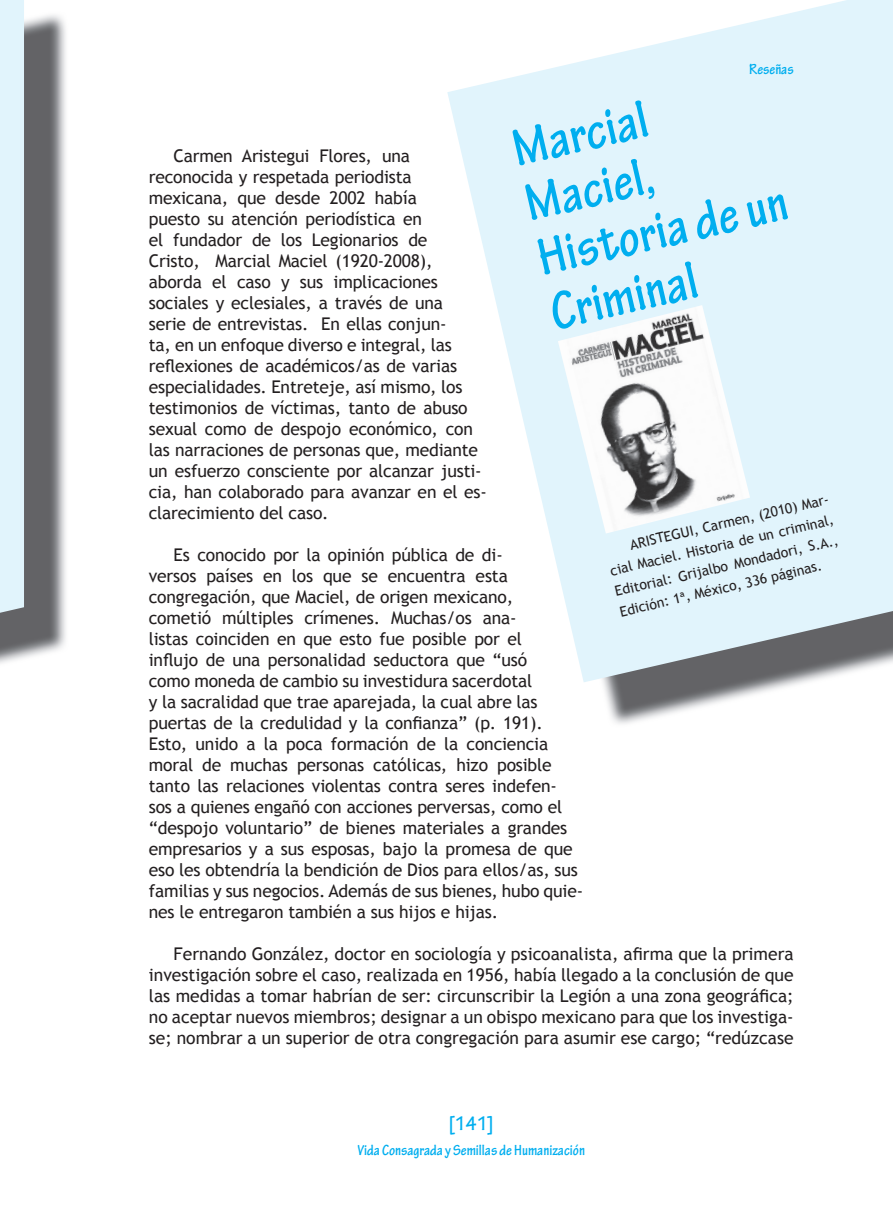
<style>
.page{position:relative;width:893px;height:1216px;background:#fff}
.page>*{position:absolute;margin:0;border:0;box-sizing:border-box;transform-origin:0 0}
.t1{font:700 condensed 56px/56px "Tekton Pro";color:#00aeef}
.t2{font:700 condensed 21px "Tekton Pro";color:#00aeef}
.t3{font:17.5px/21px "Trebuchet MS";letter-spacing:-.01em;color:#231f20}
.t4{font:700 condensed 15.75px "Tekton Pro";color:#00aeef}
.t5{font:14px/21px "Trebuchet MS";color:#231f20}
</style>
<div class="page">
<img style="left:0;top:15px;width:66px;height:649px">
<div style="left:0;top:0;width:24px;height:612px;background:#e1f4fc"></div>
<img style="left:603px;top:682px;width:203px;height:42px">
<svg style="left:447px;top:0;width:446px;height:682px;fill:#e1f4fc"></svg>
<img style="left:558px;top:305px;width:192px;height:228px">
<p class="t4" style="left:749px;top:60px;width:46px">Reseñas</p>
<h1 class="t1" style="left:507px;top:123px;width:256px;rotate:-13deg">Marcial<br>Maciel,<br>Historia de un<br>Criminal</h1>
<p class="t3" style="left:149px;top:145px;width:340px;text-indent:25px">Carmen Aristegui Flores, una reconocida y respetada periodista mexicana, que desde 2002 había<br>puesto su atención periodística en<br>el fundador de los Legionarios de<br>Cristo, Marcial Maciel (1920-2008), aborda el caso y sus implicaciones sociales y eclesiales, a través de una<br>serie de entrevistas. En ellas conjun-<br>ta, en un enfoque diverso e integral, las reflexiones de académicos/as de varias especialidades. Entreteje, así mismo, los testimonios de víctimas, tanto de abuso sexual como de despojo económico, con las narraciones de personas que, mediante un esfuerzo consciente por alcanzar justi&shy;cia, han colaborado para avanzar en el es&shy;clarecimiento del caso.</p>
<p class="t3" style="left:149px;top:544px;width:436px;text-indent:25px">Es conocido por la opinión pública de di-<br>versos países en los que se encuentra esta congregación, que Maciel, de origen mexicano,<br>cometió múltiples crímenes. Muchas/os ana-<br>listas coinciden en que esto fue posible por el<br>influjo de una personalidad seductora que “usó<br>como moneda de cambio su investidura sacerdotal<br>y la sacralidad que trae aparejada, la cual abre las puertas de la credulidad y la confianza” (p. 191).<br>Esto, unido a la poca formación de la conciencia moral de muchas personas católicas, hizo posible tanto las relaciones violentas contra seres indefen&shy;sos a quienes engañó con acciones perversas, como el “despojo voluntario” de bienes materiales a grandes empresarios y a sus esposas, bajo la promesa de que eso les obtendría la bendición de Dios para ellos/as, sus familias y sus negocios. Además de sus bienes, hubo quie&shy;nes le entregaron también a sus hijos e hijas.</p>
<p class="t3" style="left:149px;top:943px;width:646px;text-align:justify;text-indent:25px">Fernando González, doctor en sociología y psicoanalista, afirma que la primera investigación sobre el caso, realizada en 1956, había llegado a la conclusión de que las medidas a tomar habrían de ser: circunscribir la Legión a una zona geográfica; no aceptar nuevos miembros; designar a un obispo mexicano para que los investiga&shy;se; nombrar a un superior de otra congregación para asumir ese cargo; “redúzcase</p>
<p class="t5" style="left:603px;top:540px;width:232px;text-indent:25px;rotate:-13deg">ARISTEGUI, Carmen, (2010) Mar&shy;cial Maciel. Historia de un criminal, Editorial: Grijalbo Mondadori, S.A., Edición: 1ª, México, 336 páginas.</p>
<p class="t2" style="left:449px;top:1111px;width:46px">[141]</p>
<p class="t4" style="left:357px;top:1140px;width:229px">Vida Consagrada y Semillas de Humanización</p>
</div>
